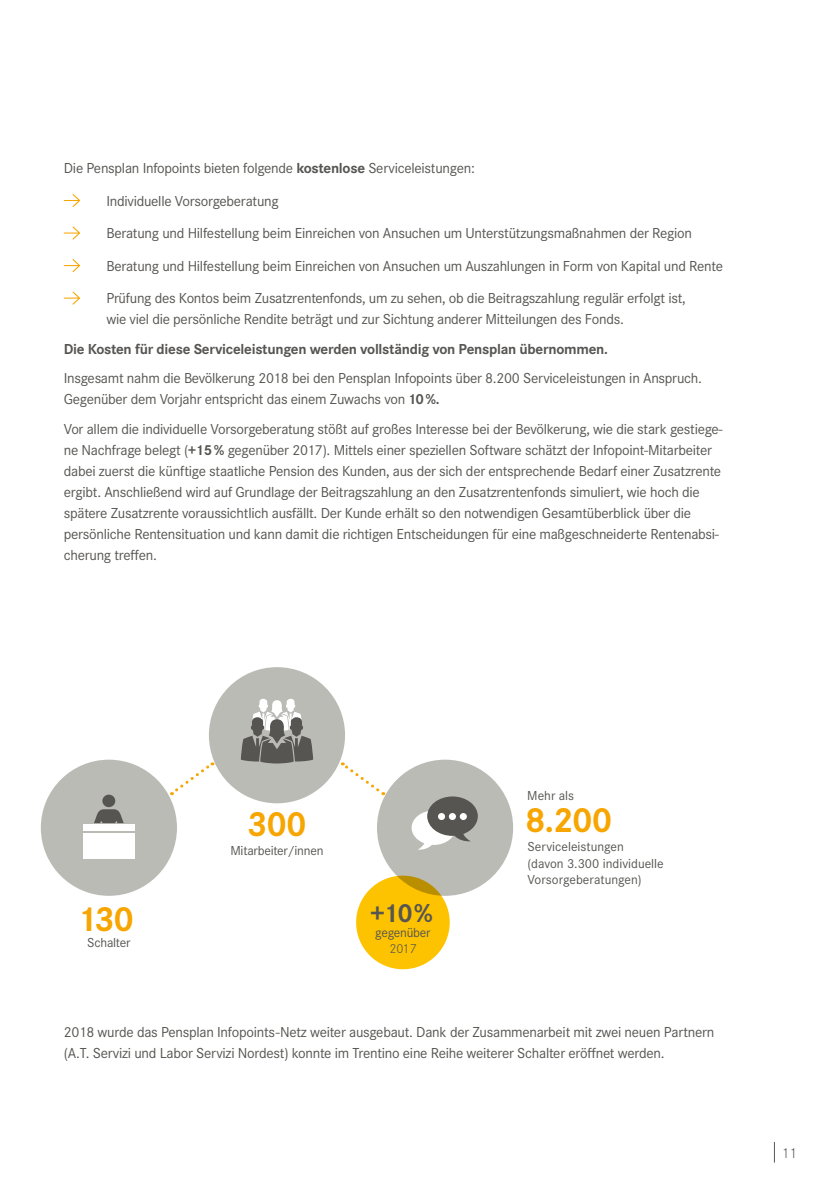
<style>
.page{position:relative;width:834px;height:1183px;background:#fff}
.page>*{position:absolute;margin:0;border:0;box-sizing:border-box;transform-origin:0 0}
.t1{font:700 36px "Corporate S";letter-spacing:-.035em;color:#f7a500}
.t2{font:700 27px "Corporate S";color:#565552}
.t3{font:15px/21px "Corporate S";letter-spacing:-.02em;color:#565552}
.t4{font:700 15px "Corporate S";letter-spacing:-.02em;color:#565552}
.t5{font:300 15px "Corporate S";color:#565552}
.t6{font:13.5px/16.2px "Corporate S";color:#565552}
.t7{font:13.5px "Corporate S";letter-spacing:-.02em;color:#565552}
.t8{font:300 13.5px "Corporate S";color:#565552}
.s1{font-weight:700}
</style>
<div class="page">
<div style="left:356px;top:875px;width:93px;height:93px;background:#fdc300;border-radius:50%"></div>
<div style="left:41px;top:759px;width:136px;height:136px;background:#bbbbb6;border-radius:50%"></div>
<div style="left:83px;top:832px;width:51px;height:26px;background:#fff"></div>
<div style="left:83px;top:824px;width:51px;height:7px;background:#fff"></div>
<div style="left:102px;top:794px;width:13px;height:13px;background:#565552;border-radius:50%"></div>
<svg style="left:94px;top:809px;width:30px;height:13px"></svg>
<div style="left:209px;top:667px;width:136px;height:136px;background:#bbbbb6;border-radius:50%"></div>
<svg style="left:241px;top:698px;width:72px;height:65px"></svg>
<div style="left:377px;top:759px;width:136px;height:136px;background:#bbbbb6;border-radius:50%"></div>
<svg style="left:411px;top:796px;width:66px;height:53px"></svg>
<svg style="left:459px;top:812px;width:8px;height:7px"></svg>
<svg style="left:449px;top:812px;width:7px;height:7px"></svg>
<svg style="left:438px;top:812px;width:7px;height:7px"></svg>
<svg style="left:171px;top:762px;width:42px;height:32px"></svg>
<svg style="left:340px;top:762px;width:44px;height:32px"></svg>
<svg style="left:64px;top:194px;width:16px;height:13px"></svg>
<svg style="left:64px;top:226px;width:16px;height:13px"></svg>
<svg style="left:64px;top:259px;width:16px;height:13px"></svg>
<svg style="left:64px;top:291px;width:16px;height:13px"></svg>
<svg style="left:774px;top:1141px;width:1px;height:21px"></svg>
<p class="t3" style="left:106px;top:152px;width:618px;line-height:32.5px;text-indent:-43px">Die Pensplan Infopoints bieten folgende <span class="s1">kostenlose</span> Serviceleistungen:<br>Individuelle Vorsorgeberatung<br>Beratung und Hilfestellung beim Einreichen von Ansuchen um Unterstützungsmaßnahmen der Region Beratung und Hilfestellung beim Einreichen von Ansuchen um Auszahlungen in Form von Kapital und Rente Prüfung des Kontos beim Zusatzrentenfonds, um zu sehen, ob die Beitragszahlung regulär erfolgt ist,</p>
<p class="t3" style="left:106px;top:309px;width:519px">wie viel die persönliche Rendite beträgt und zur Sichtung anderer Mitteilungen des Fonds.</p>
<p class="t4" style="left:64px;top:340px;width:545px">Die Kosten für diese Serviceleistungen werden vollständig von Pensplan übernommen.</p>
<p class="t3" style="left:64px;top:368px;width:639px">Insgesamt nahm die Bevölkerung 2018 bei den Pensplan Infopoints über 8.200 Serviceleistungen in Anspruch.<br>Gegenüber dem Vorjahr entspricht das einem Zuwachs von <span class="s1">10%.</span></p>
<p class="t3" style="left:64px;top:418px;width:660px">Vor allem die individuelle Vorsorgeberatung stößt auf großes Interesse bei der Bevölkerung, wie die stark gestiege&shy;ne Nachfrage belegt (<span class="s1">+15%</span> gegenüber 2017). Mittels einer speziellen Software schätzt der Infopoint-Mitarbeiter dabei zuerst die künftige staatliche Pension des Kunden, aus der sich der entsprechende Bedarf einer Zusatzrente ergibt. Anschließend wird auf Grundlage der Beitragszahlung an den Zusatzrentenfonds simuliert, wie hoch die spätere Zusatzrente voraussichtlich ausfällt. Der Kunde erhält so den notwendigen Gesamtüberblick über die persönliche Rentensituation und kann damit die richtigen Entscheidungen für eine maßgeschneiderte Rentenabsi&shy;cherung treffen.</p>
<p class="t6" style="left:527px;top:787px;width:48px">Mehr als</p>
<h1 class="t1" style="left:247px;top:802px;width:61px">300</h1>
<h1 class="t1" style="left:525px;top:799px;width:89px">8.200</h1>
<h1 class="t1" style="left:77px;top:897px;width:59px">130</h1>
<p class="t7" style="left:87px;top:934px;width:45px">Schalter</p>
<p class="t7" style="left:230px;top:842px;width:94px">Mitarbeiter/innen</p>
<h2 class="t2" style="left:370px;top:897px;width:65px">+10%</h2>
<p class="t7" style="left:375px;top:924px;width:57px">gegenüber</p>
<p class="t8" style="left:389px;top:940px;width:28px">2017</p>
<p class="t6" style="left:527px;top:838px;width:138px">Serviceleistungen<br>(davon 3.300 individuelle<br>Vorsorgeberatungen)</p>
<p class="t3" style="left:64px;top:1020px;width:652px">2018 wurde das Pensplan Infopoints-Netz weiter ausgebaut. Dank der Zusammenarbeit mit zwei neuen Partnern (A.T. Servizi und Labor Servizi Nordest) konnte im Trentino eine Reihe weiterer Schalter eröffnet werden.</p>
<p class="t5" style="left:782px;top:1144px;width:17px">11</p>
</div>
